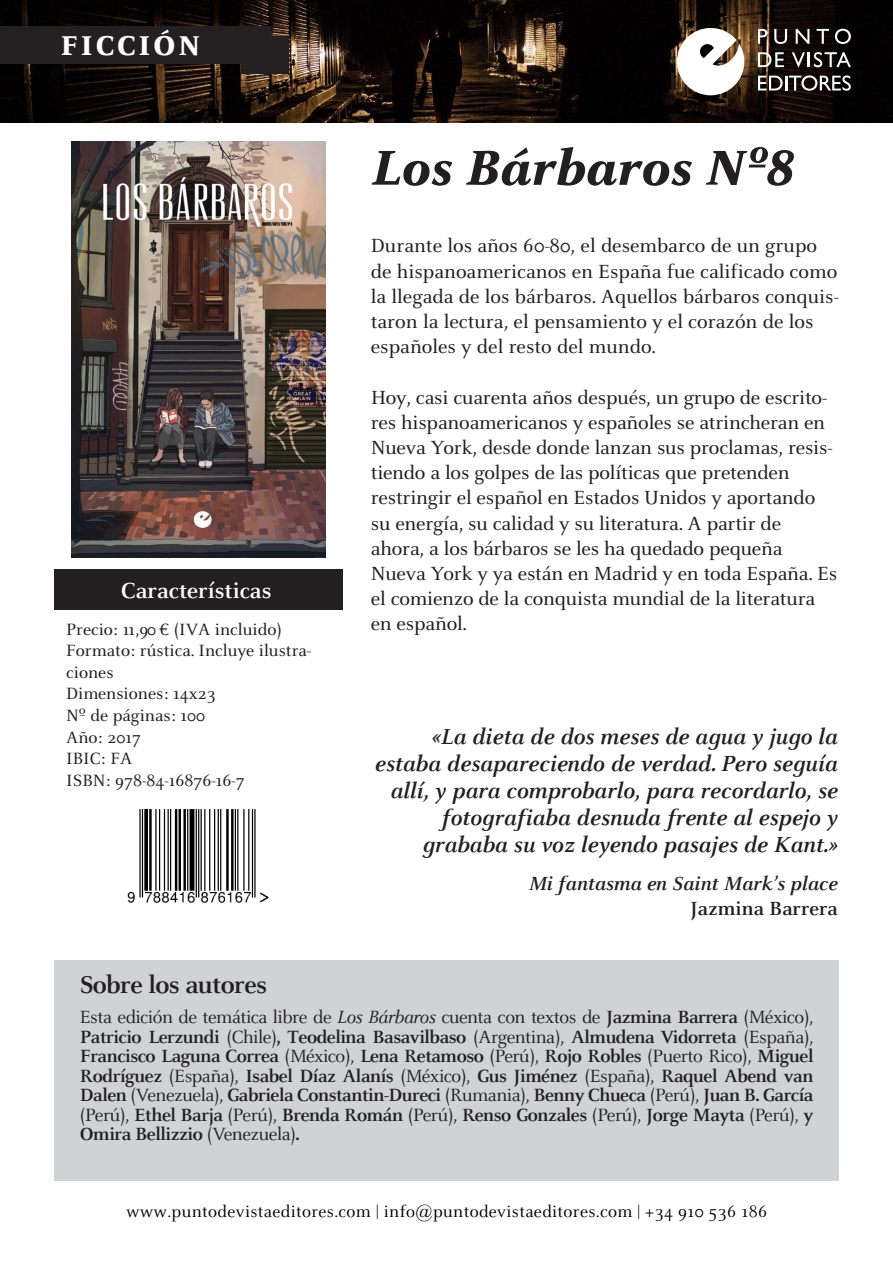
<style>
.page{position:relative;width:893px;height:1263px;background:#fff}
.page>*{position:absolute;margin:0;border:0;box-sizing:border-box;transform-origin:0 0}
.t1{font:italic 800 54px "FF Celeste Pro";color:#231f20}
.t2{font:800 30px "FF Celeste Pro";letter-spacing:.1em;color:#fff}
.t3{font:700 27px "FF Celeste Pro";letter-spacing:-.025em;color:#231f20}
.t4{font:italic 700 24px/27px "FF Celeste Pro";color:#231f20;text-align:right}
.t5{font:700 24px "FF Celeste Pro";color:#fff}
.t6{font:600 21px/25.2px "FF Celeste Pro";letter-spacing:-.01em;color:#231f20}
.t7{font:italic 700 21px "FF Celeste Pro";color:#231f20}
.t8{font:700 21px "FF Celeste Pro";color:#231f20}
.t9{font:700 19.5px/19.5px "FF Celeste Pro";letter-spacing:-.025em;color:#231f20;text-align:justify}
.t10{font:600 18px/21.6px "FF Celeste Pro";color:#231f20}
.t11{font:18px "FF Celeste Pro";letter-spacing:.02em;color:#000}
.s1{font-weight:400}
.s2{font-weight:400;font-style:italic}
</style>
<div class="page">
<img style="left:0;top:1px;width:893px;height:121px">
<img style="left:127px;top:809px;width:141px;height:94px">
<div style="left:54px;top:960px;width:785px;height:220px;background:#d0d2d3"></div>
<div style="left:54px;top:570px;width:289px;height:40px;background:#231f20"></div>
<svg style="left:758px;top:29px;width:9px;height:15px"></svg>
<svg style="left:774px;top:29px;width:13px;height:15px"></svg>
<svg style="left:796px;top:29px;width:13px;height:15px"></svg>
<svg style="left:817px;top:29px;width:12px;height:15px"></svg>
<svg style="left:835px;top:29px;width:16px;height:15px"></svg>
<svg style="left:758px;top:52px;width:26px;height:15px"></svg>
<svg style="left:792px;top:52px;width:59px;height:15px"></svg>
<svg style="left:758px;top:75px;width:93px;height:16px"></svg>
<svg style="left:677px;top:28px;width:67px;height:67px"></svg>
<div style="left:0;top:26px;width:270px;height:38px;background:#241f21"></div>
<div style="left:241px;top:36px;width:48px;height:38px;background:#241f21"></div>
<img style="left:72px;top:141px;width:253px;height:416px">
<h2 class="t2" style="left:61px;top:26px;width:141px">FICCIÓN</h2>
<p class="t5" style="left:121px;top:575px;width:152px">Características</p>
<p class="t10" style="left:66px;top:618px;width:246px">Precio: 11,90 € (IVA incluido)<br>Formato: rústica. Incluye ilustra&shy;ciones<br>Dimensiones: 14x23<br>Nº de páginas: 100<br>Año: 2017<br>IBIC: FA<br>ISBN: 978-84-16876-16-7</p>
<p class="t3" style="left:80px;top:968px;width:189px">Sobre los autores</p>
<h1 class="t1" style="left:371px;top:133px;width:424px">Los Bárbaros Nº8</h1>
<p class="t6" style="left:371px;top:233px;width:469px">Durante los años 60-80, el desembarco de un grupo de hispanoamericanos en España fue calificado como la llegada de los bárbaros. Aquellos bárbaros conquis&shy;taron la lectura, el pensamiento y el corazón de los españoles y del resto del mundo.</p>
<p class="t6" style="left:371px;top:384px;width:468px">Hoy, casi cuarenta años después, un grupo de escrito&shy;res hispanoamericanos y españoles se atrincheran en Nueva York, desde donde lanzan sus proclamas, resis&shy;tiendo a los golpes de las políticas que pretenden restringir el español en Estados Unidos y aportando su energía, su calidad y su literatura. A partir de ahora, a los bárbaros se les ha quedado pequeña Nueva York y ya están en Madrid y en toda España. Es el comienzo de la conquista mundial de la literatura en español.</p>
<p class="t4" style="left:375px;top:723px;width:464px">«La dieta de dos meses de agua y jugo la estaba desapareciendo de verdad. Pero seguía allí, y para comprobarlo, para recordarlo, se fotografiaba desnuda frente al espejo y grababa su voz leyendo pasajes de Kant.»</p>
<p class="t7" style="left:529px;top:870px;width:311px">Mi fantasma en Saint Mark’s place</p>
<p class="t8" style="left:690px;top:895px;width:149px">Jazmina Barrera</p>
<p class="t9" style="left:80px;top:1007px;width:735px"><span class="s1">Esta edición de temática libre de</span> <span class="s2">Los Bárbaros</span> <span class="s1">cuenta con textos de</span> Jazmina Barrera <span class="s1">(México), </span>Patricio Lerzundi <span class="s1">(Chile)</span>, Teodelina Basavilbaso <span class="s1">(Argentina),</span> Almudena Vidorreta <span class="s1">(España), </span>Francisco Laguna Correa <span class="s1">(México),</span> Lena Retamoso <span class="s1">(Perú),</span> Rojo Robles <span class="s1">(Puerto Rico),</span> Miguel Rodríguez <span class="s1">(España),</span> Isabel Díaz Alanís <span class="s1">(México),</span> Gus Jiménez <span class="s1">(España),</span> Raquel Abend van Dalen <span class="s1">(Venezuela),</span> Gabriela Constantin-Dureci <span class="s1">(Rumania),</span> Benny Chueca <span class="s1">(Perú),</span> Juan B. García <span class="s1">(Perú),</span> Ethel Barja <span class="s1">(Perú),</span> Brenda Román <span class="s1">(Perú),</span> Renso Gonzales <span class="s1">(Perú),</span> Jorge Mayta <span class="s1">(Perú),</span> y Omira Bellizzio <span class="s1">(Venezuela)</span>.</p>
<p class="t11" style="left:126px;top:1200px;width:642px">www.puntodevistaeditores.com | info@puntodevistaeditores.com | +34 910 536 186</p>
</div>
